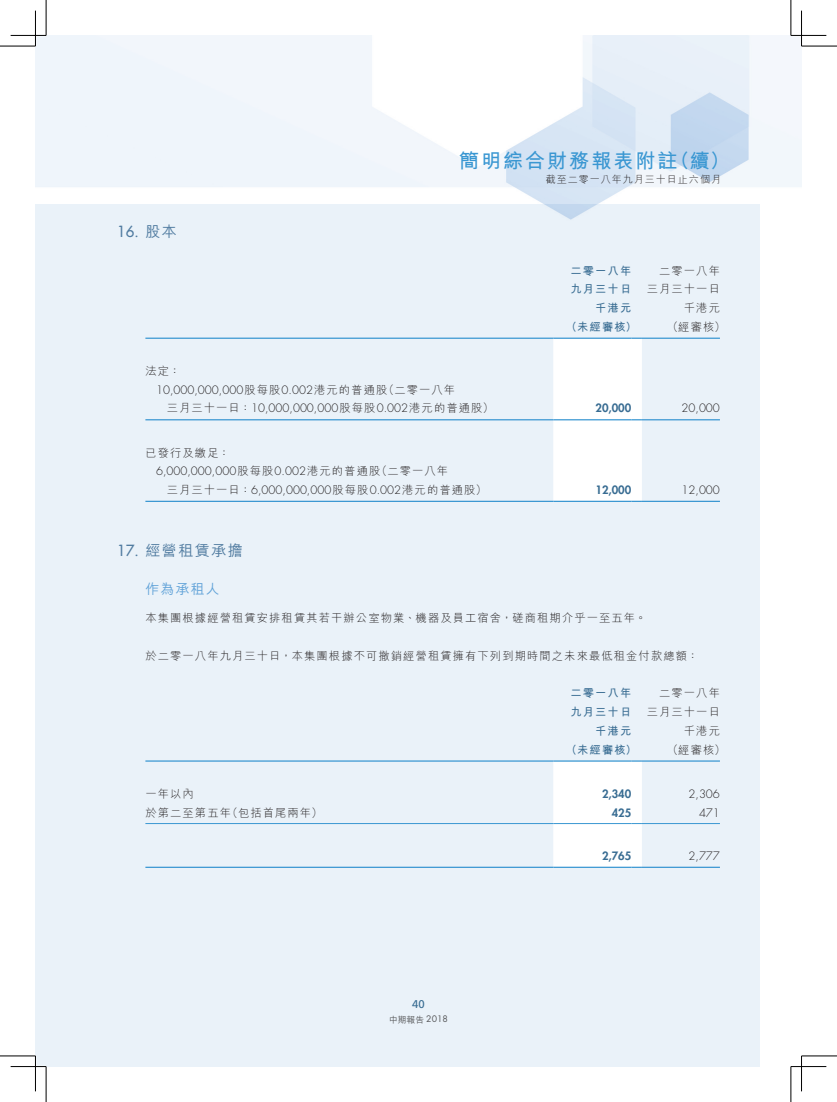
<style>
.page{position:relative;width:837px;height:1102px;background:#fff}
.page>*{position:absolute;margin:0;border:0;box-sizing:border-box;transform-origin:0 0}
.t1{font:700 20px "M Hei HK";letter-spacing:.1em;color:#3a97d2}
.t2{font:500 15px "M Hei HK";letter-spacing:.1em;color:#507ba0}
.t3{font:500 15px "Futura Std";color:#507ba0}
.t4{font:500 13.75px "M Hei HK";letter-spacing:.1em;color:#60a2d8}
.t5{font:300 11.25px/18.8px "M Hei HK";letter-spacing:.1em;color:#231f20;text-align:right}
.t6{font:300 11.25px "Futura Std";color:#231f20}
.t7{font:700 11.25px/18.8px "M Hei HK";letter-spacing:.1em;color:#386c92}
.t8{font:800 11.25px "Futura Std";color:#386c92}
.t9{font:11.25px "Frutiger LT Std";color:#386c92}
.t10{font:300 10px "M Hei HK";letter-spacing:.1em;color:#231f20}
.t11{font:500 8.75px "M Hei HK";color:#57585a}
.s1{font-family:"M Hei HK"}
.s2{font-family:"Futura Std"}
.s3{font-family:"Futura Std";font-weight:400}
</style>
<div class="page">
<img style="left:35px;top:35px;width:766px;height:1032px">
<hr style="left:145px;top:419px;width:408px;height:1px;background:#3a97d2">
<hr style="left:641px;top:419px;width:78px;height:1px;background:#3a97d2">
<hr style="left:145px;top:501px;width:408px;height:1px;background:#3a97d2">
<hr style="left:641px;top:501px;width:78px;height:1px;background:#3a97d2">
<hr style="left:145px;top:338px;width:408px;height:1px;background:#3a97d2">
<svg style="left:553px;top:338px;width:88px;height:164px"></svg>
<hr style="left:641px;top:338px;width:78px;height:1px;background:#3a97d2">
<hr style="left:145px;top:823px;width:408px;height:1px;background:#3a97d2">
<hr style="left:641px;top:823px;width:78px;height:1px;background:#3a97d2">
<hr style="left:145px;top:867px;width:408px;height:1px;background:#3a97d2">
<hr style="left:641px;top:867px;width:78px;height:1px;background:#3a97d2">
<hr style="left:145px;top:760px;width:408px;height:2px;background:#3a97d2">
<svg style="left:553px;top:760px;width:88px;height:108px"></svg>
<hr style="left:641px;top:760px;width:78px;height:2px;background:#3a97d2">
<hr style="left:800px;top:11px;width:2px;height:35px;background:#fff">
<hr style="left:800px;top:1056px;width:2px;height:35px;background:#fff">
<hr style="left:0;top:46px;width:35px;height:1px;background:#000">
<hr style="left:801px;top:46px;width:35px;height:1px;background:#000">
<hr style="left:0;top:1056px;width:35px;height:1px;background:#000">
<hr style="left:801px;top:1056px;width:35px;height:1px;background:#000">
<hr style="left:46px;top:0;width:1px;height:35px;background:#000">
<hr style="left:46px;top:1067px;width:1px;height:35px;background:#000">
<hr style="left:790px;top:0;width:1px;height:35px;background:#000">
<hr style="left:790px;top:1067px;width:1px;height:35px;background:#000">
<hr style="left:11px;top:35px;width:35px;height:1px;background:#000">
<hr style="left:790px;top:35px;width:36px;height:1px;background:#000">
<hr style="left:11px;top:1066px;width:35px;height:1px;background:#000">
<hr style="left:790px;top:1066px;width:36px;height:1px;background:#000">
<hr style="left:35px;top:11px;width:1px;height:35px;background:#000">
<hr style="left:35px;top:1056px;width:1px;height:35px;background:#000">
<hr style="left:801px;top:11px;width:1px;height:35px;background:#000">
<hr style="left:801px;top:1056px;width:1px;height:35px;background:#000">
<h1 class="t1" style="left:459px;top:146px;width:220px">簡明綜合財務報表附註</h1>
<h1 class="t1" style="left:669px;top:146px;width:61px">（續(</h1>
<h2 class="t3" style="left:117px;top:222px;width:61px">16. <span class="s1">股本</span></h2>
<p class="t5" style="left:145px;top:361px;width:36px">法定：</p>
<p class="t5" style="left:383px;top:380px;width:74px">（二零一八年</p>
<p class="t6" style="left:156px;top:383px;width:233px">10,000,000,000<span class="s1">股每股</span>0.002<span class="s1">港元的普通股</span></p>
<p class="t6" style="left:167px;top:402px;width:328px"><span class="s1">三月三十一日：</span>10,000,000,000<span class="s1">股每股</span>0.002<span class="s1">港元的普通股(</span></p>
<p class="t5" style="left:145px;top:443px;width:86px">已發行及繳足：</p>
<p class="t5" style="left:376px;top:462px;width:74px">（二零一八年</p>
<p class="t6" style="left:156px;top:464px;width:226px">6,000,000,000<span class="s1">股每股</span>0.002<span class="s1">港元的普通股</span></p>
<p class="t6" style="left:167px;top:483px;width:321px"><span class="s1">三月三十一日：</span>6,000,000,000<span class="s1">股每股</span>0.002<span class="s1">港元的普通股(</span></p>
<p class="t10" style="left:545px;top:174px;width:177px">截至二零一八年九月三十日止六個月</p>
<p class="t7" style="left:570px;top:260px;width:62px">二零一八年九月三十日</p>
<p class="t5" style="left:646px;top:261px;width:75px">二零一八年三月三十一日千港元</p>
<p class="t7" style="left:595px;top:298px;width:37px">千港元</p>
<p class="t7" style="left:565px;top:316px;width:72px">（未經審核）</p>
<p class="t5" style="left:666px;top:317px;width:60px">（經審核(</p>
<p class="t8" style="left:595px;top:401px;width:37px">20,000</p>
<p class="t6" style="left:681px;top:402px;width:40px">20,000</p>
<p class="t8" style="left:595px;top:483px;width:37px">12,000</p>
<p class="t6" style="left:681px;top:483px;width:40px">12,000</p>
<h2 class="t2" style="left:117px;top:540px;width:127px"><span class="s2">17.</span> 經營租賃承擔</h2>
<p class="t4" style="left:145px;top:579px;width:76px">作為承租人</p>
<p class="t5" style="left:145px;top:609px;width:502px">本集團根據經營租賃安排租賃其若干辦公室物業、機器及員工宿舍，磋商租期介乎一至五年。</p>
<p class="t5" style="left:145px;top:646px;width:554px">於二零一八年九月三十日，本集團根據不可撤銷經營租賃擁有下列到期時間之未來最低租金付款總額：</p>
<p class="t7" style="left:570px;top:683px;width:62px">二零一八年九月三十日</p>
<p class="t5" style="left:646px;top:684px;width:75px">二零一八年三月三十一日千港元</p>
<p class="t7" style="left:595px;top:720px;width:37px">千港元</p>
<p class="t7" style="left:565px;top:739px;width:72px">（未經審核）</p>
<p class="t5" style="left:666px;top:740px;width:60px">（經審核(</p>
<p class="t5" style="left:145px;top:784px;width:50px">一年以內</p>
<p class="t8" style="left:601px;top:786px;width:31px">2,340</p>
<p class="t6" style="left:688px;top:787px;width:33px">2,306</p>
<p class="t5" style="left:227px;top:803px;width:97px">（包括首尾兩年(</p>
<p class="t5" style="left:145px;top:803px;width:87px">於第二至第五年</p>
<p class="t8" style="left:611px;top:805px;width:21px">425</p>
<p class="t6" style="left:698px;top:806px;width:22px">471</p>
<p class="t8" style="left:601px;top:849px;width:31px">2,765</p>
<p class="t6" style="left:688px;top:849px;width:33px">2,777</p>
<p class="t9" style="left:412px;top:997px;width:14px">40</p>
<p class="t11" style="left:389px;top:1013px;width:60px">中期報告 <span class="s3">2018</span></p>
</div>
